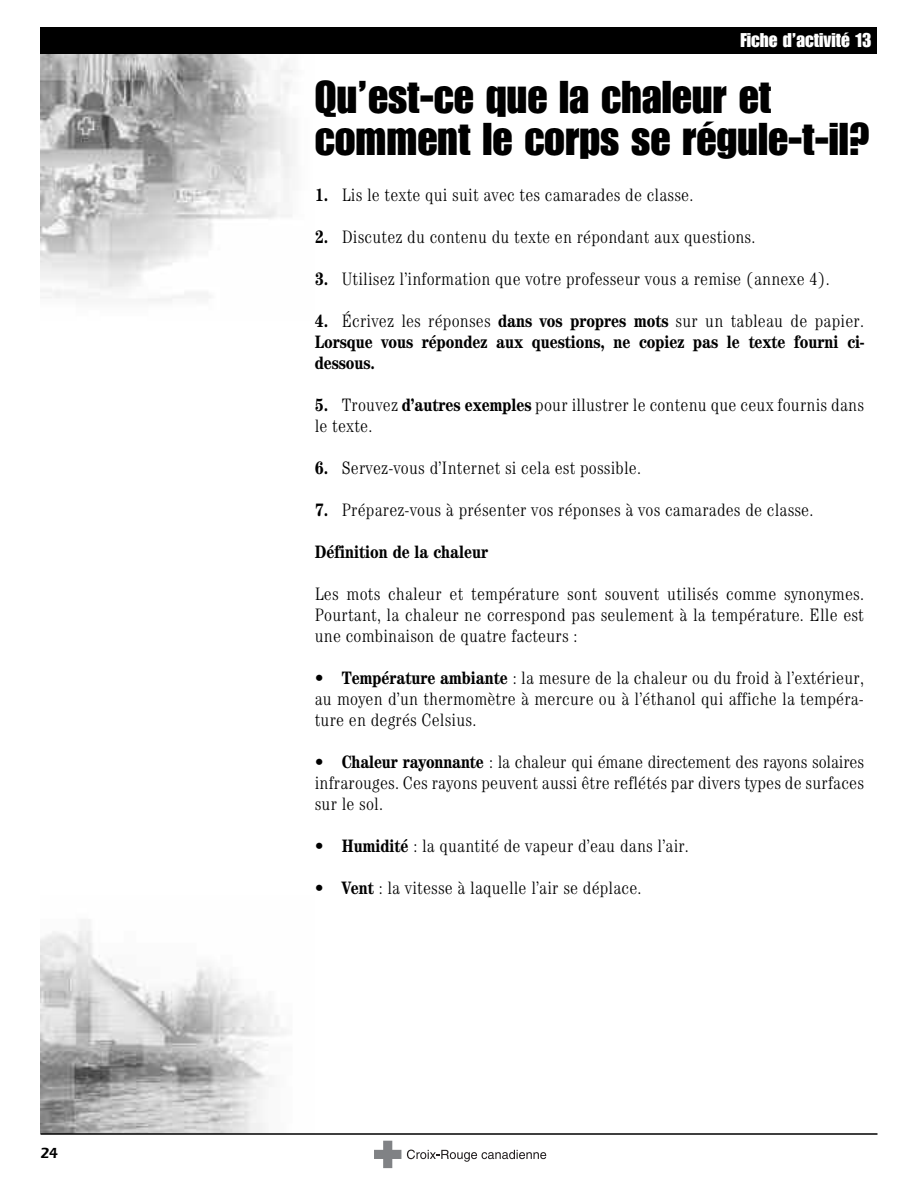
<style>
.page{position:relative;width:918px;height:1188px;background:#fff}
.page>*{position:absolute;margin:0;border:0;box-sizing:border-box;transform-origin:0 0}
.t1{font:45px/42px "Impact LT Std";color:#000}
.t2{font:19.5px "Impact LT Std";color:#fff}
.t3{font:300 condensed 18px/21px "Century Std";letter-spacing:.01em;color:#000;text-align:justify}
.t4{font:700 condensed 18px/21px "Century Std";color:#000;text-align:justify}
.t5{font:13.5px "Eras Demi";color:#000}
.s1{font-weight:700}
.s2{font-weight:300}
</style>
<div class="page">
<img style="left:40px;top:54px;width:255px;height:247px">
<img style="left:40px;top:920px;width:246px;height:213px">
<div style="left:40px;top:27px;width:838px;height:27px;background:#000"></div>
<hr style="left:40px;top:1133px;width:838px;height:2px;background:#000">
<svg style="left:374px;top:1140px;width:172px;height:29px"></svg>
<p class="t5" style="left:40px;top:1146px;width:19px">24</p>
<p class="t2" style="left:740px;top:33px;width:133px">Fiche d’activité 13</p>
<h1 class="t1" style="left:315px;top:78px;width:557px">Qu’est-ce que la chaleur et comment le corps se régule-t-il?</h1>
<p class="t3" style="left:315px;top:186px;width:380px"><span class="s1">1.</span> Lis le texte qui suit avec tes camarades de classe.</p>
<p class="t3" style="left:315px;top:228px;width:442px"><span class="s1">2.</span> Discutez du contenu du texte en répondant aux questions.</p>
<p class="t3" style="left:315px;top:270px;width:517px"><span class="s1">3.</span> Utilisez l’information que votre professeur vous a remise (annexe 4).</p>
<p class="t4" style="left:315px;top:312px;width:551px">4. <span class="s2">Écrivez les réponses</span> dans vos propres mots <span class="s2">sur un tableau de papier.<br></span>Lorsque vous répondez aux questions, ne copiez pas le texte fourni ci&shy;dessous.</p>
<p class="t3" style="left:315px;top:396px;width:551px"><span class="s1">5.</span> Trouvez <span class="s1">d’autres exemples</span> pour illustrer le contenu que ceux fournis dans le texte.</p>
<p class="t3" style="left:315px;top:459px;width:328px"><span class="s1">6.</span> Servez-vous d’Internet si cela est possible.</p>
<p class="t3" style="left:315px;top:501px;width:500px"><span class="s1">7.</span> Préparez-vous à présenter vos réponses à vos camarades de classe.</p>
<p class="t4" style="left:315px;top:543px;width:175px">Définition de la chaleur</p>
<p class="t3" style="left:315px;top:585px;width:551px">Les mots chaleur et température sont souvent utilisés comme synonymes.<br>Pourtant, la chaleur ne correspond pas seulement à la température. Elle est une combinaison de quatre facteurs :</p>
<p class="t3" style="left:315px;top:669px;width:551px"><span class="s1">• Température ambiante</span> : la mesure de la chaleur ou du froid à l’extérieur, au moyen d’un thermomètre à mercure ou à l’éthanol qui affiche la tempéra&shy;ture en degrés Celsius.</p>
<p class="t3" style="left:315px;top:753px;width:551px">• <span class="s1">Chaleur rayonnante</span> : la chaleur qui émane directement des rayons solaires infrarouges. Ces rayons peuvent aussi être reflétés par divers types de surfaces sur le sol.</p>
<p class="t3" style="left:315px;top:837px;width:376px">• <span class="s1">Humidité</span> : la quantité de vapeur d’eau dans l’air.</p>
<p class="t3" style="left:315px;top:879px;width:328px">• <span class="s1">Vent</span> : la vitesse à laquelle l’air se déplace.</p>
</div>
